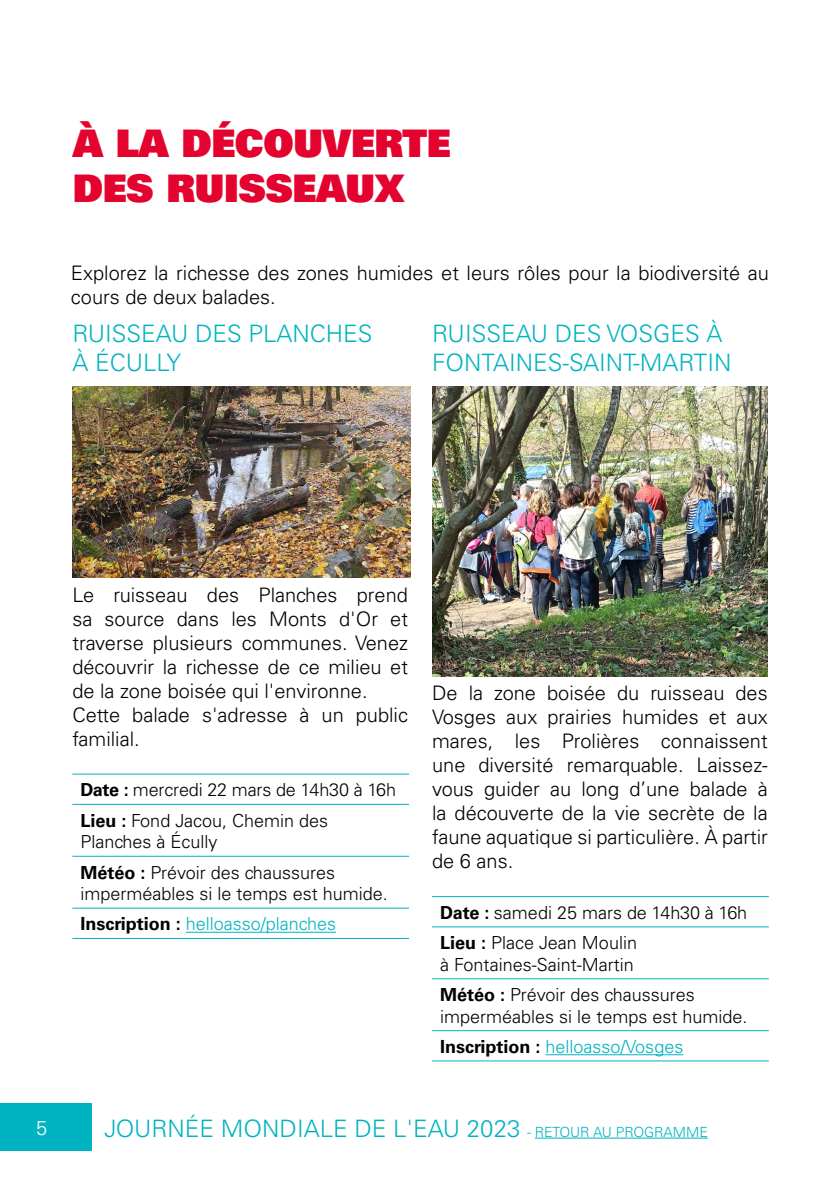
<style>
.page{position:relative;width:840px;height:1191px;background:#fff}
.page>*{position:absolute;margin:0;border:0;box-sizing:border-box;transform-origin:0 0}
.t1{font:900 38px/45.6px "Univers";letter-spacing:-.01em;color:#e4032e}
.t2{font:300 24px/28.8px "Univers";color:#00b3c1}
.t3{font:300 20px/24px "Univers";color:#000}
.t4{font:300 20px "Univers";color:#fff}
.t5{font:300 18px/30.2px "Univers";color:#000}
.s1{font-weight:700}
.s2{color:#00b3c1}
.s3{font-size:14px}
</style>
<div class="page">
<div style="left:0;top:1103px;width:92px;height:47px;background:#00b3c1"></div>
<img style="left:72px;top:386px;width:338px;height:191px">
<hr style="left:72px;top:773px;width:337px;height:1px;background:#00b3c1">
<hr style="left:72px;top:804px;width:337px;height:1px;background:#00b3c1">
<hr style="left:72px;top:855px;width:337px;height:1px;background:#00b3c1">
<hr style="left:72px;top:907px;width:337px;height:1px;background:#00b3c1">
<hr style="left:72px;top:938px;width:337px;height:1px;background:#00b3c1">
<hr style="left:186px;top:931px;width:150px;height:1px;background:#00b3c1">
<img style="left:432px;top:386px;width:335px;height:290px">
<hr style="left:432px;top:896px;width:336px;height:1px;background:#00b3c1">
<hr style="left:432px;top:926px;width:336px;height:1px;background:#00b3c1">
<hr style="left:432px;top:978px;width:336px;height:1px;background:#00b3c1">
<hr style="left:432px;top:1030px;width:336px;height:1px;background:#00b3c1">
<hr style="left:432px;top:1060px;width:336px;height:1px;background:#00b3c1">
<hr style="left:545px;top:1054px;width:138px;height:1px;background:#00b3c1">
<hr style="left:534px;top:1137px;width:173px;height:1px;background:#00b3c1">
<h1 class="t1" style="left:73px;top:119px;width:379px">À LA DÉCOUVERTE<br>DES RUISSEAUX</h1>
<p class="t3" style="left:71px;top:260px;width:699px">Explorez la richesse des zones humides et leurs rôles pour la biodiversité au cours de deux balades.</p>
<p class="t2" style="left:72px;top:319px;width:301px">RUISSEAU DES PLANCHES<br>À ÉCULLY</p>
<p class="t2" style="left:432px;top:319px;width:300px">RUISSEAU DES VOSGES À<br>FONTAINES-SAINT-MARTIN</p>
<p class="t4" style="left:35px;top:1115px;width:13px">5</p>
<p class="t3" style="left:72px;top:582px;width:337px">Le ruisseau des Planches prend sa source dans les Monts d'Or et traverse plusieurs communes. Venez découvrir la richesse de ce milieu et de la zone boisée qui l'environne.<br>Cette balade s'adresse à un public familial.</p>
<p class="t5" style="left:80px;top:775px;width:317px"><span class="s1">Date :</span> mercredi 22 mars de 14h30 à 16h<br><span class="s1">Lieu :</span> Fond Jacou, Chemin des</p>
<p class="t5" style="left:80px;top:826px;width:256px">Planches à Écully<br><span class="s1">Météo :</span> Prévoir des chaussures</p>
<p class="t5" style="left:80px;top:878px;width:309px">imperméables si le temps est humide.<br><span class="s1">Inscription :</span> <span class="s2">helloasso/planches</span></p>
<p class="t3" style="left:432px;top:681px;width:337px;text-align:justify">De la zone boisée du ruisseau des Vosges aux prairies humides et aux mares, les Prolières connaissent une diversité remarquable. Laissez&shy;vous guider au long d’une balade à la découverte de la vie secrète de la faune aquatique si particulière. À partir de 6 ans.</p>
<p class="t5" style="left:440px;top:897px;width:308px"><span class="s1">Date :</span> samedi 25 mars de 14h30 à 16h<br><span class="s1">Lieu :</span> Place Jean Moulin</p>
<p class="t5" style="left:440px;top:949px;width:256px">à Fontaines-Saint-Martin<br><span class="s1">Météo :</span> Prévoir des chaussures</p>
<p class="t5" style="left:440px;top:1001px;width:309px">imperméables si le temps est humide.<br><span class="s1">Inscription :</span> <span class="s2">helloasso/Vosges</span></p>
<p class="t2" style="left:104px;top:1113px;width:604px">JOURNÉE MONDIALE DE L'EAU 2023 <span class="s3">- RETOUR AU PROGRAMME</span></p>
</div>
